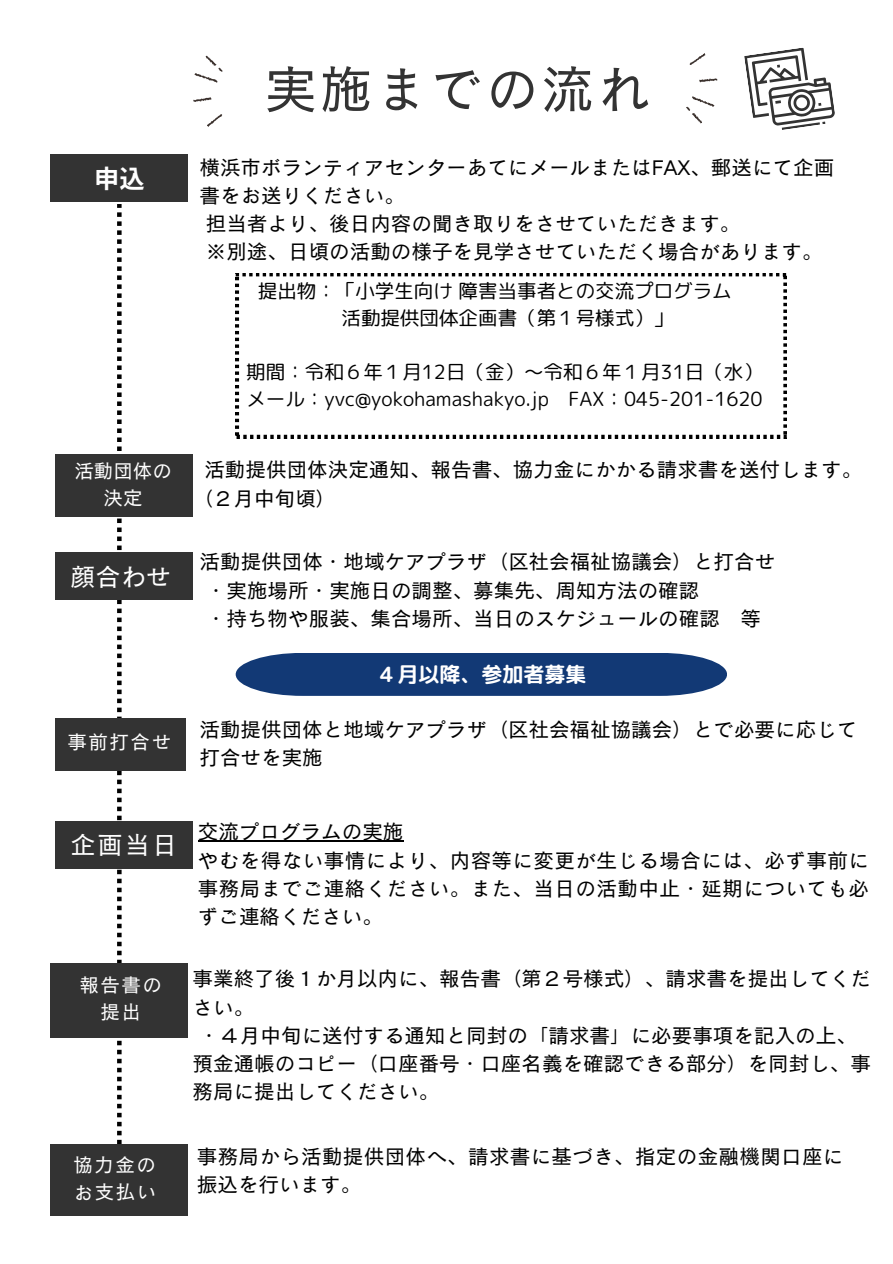
<style>
.page{position:relative;width:893px;height:1264px;background:#fff}
.page>*{position:absolute;margin:0;border:0;box-sizing:border-box;transform-origin:0 0}
.t1{font:52.5px "Canva Cezanne Pro N M";letter-spacing:.055em;color:#333}
.t2{font:25.2px "Canva Cezanne Pro N M";letter-spacing:.04em;color:#fff}
.t3{font:700 25.2px "Noto Sans JP";color:#fff}
.t4{font:21px "rounded mplus 1 p bold";color:#fff}
.t5{font:20.55px/28.2px "Canva Cezanne Pro N M";color:#000}
.t6{font:19.5px "rounded mplus 1 p regular";color:#000}
.t7{font:19.5px/26.2px "Canva Cezanne Pro N M";letter-spacing:.075em;color:#fff;text-align:center}
</style>
<div class="page">
<svg style="left:117px;top:204px;width:5px;height:940px"></svg>
<svg style="left:236px;top:273px;width:550px;height:165px"></svg>
<div style="left:51px;top:154px;width:137px;height:48px;background:#333"></div>
<div style="left:55px;top:454px;width:137px;height:62px;background:#333"></div>
<div style="left:55px;top:552px;width:137px;height:48px;background:#333"></div>
<div style="left:55px;top:821px;width:137px;height:47px;background:#333"></div>
<div style="left:51px;top:962px;width:137px;height:75px;background:#333"></div>
<div style="left:51px;top:1144px;width:137px;height:71px;background:#333"></div>
<div style="left:55px;top:718px;width:131px;height:52px;background:#333"></div>
<svg style="left:193px;top:55px;width:30px;height:72px"></svg>
<svg style="left:686px;top:53px;width:32px;height:71px"></svg>
<svg style="left:744px;top:47px;width:91px;height:83px"></svg>
<svg style="left:236px;top:653px;width:491px;height:43px;background:#20457d"></svg>
<hr style="left:198px;top:840px;width:205px;height:1px;background:#000">
<p class="t1" style="left:264px;top:62px;width:386px">実施までの流れ</p>
<p class="t3" style="left:94px;top:158px;width:52px">申込</p>
<p class="t5" style="left:199px;top:153px;width:636px">横浜市ボランティアセンターあてにメールまたはFAX、郵送にて企画書をお送りください。</p>
<p class="t5" style="left:206px;top:209px;width:536px">担当者より、後日内容の聞き取りをさせていただきます。</p>
<p class="t5" style="left:206px;top:237px;width:618px">※別途、日頃の活動の様子を見学させていただく場合があります。</p>
<p class="t7" style="left:74px;top:458px;width:99px">活動団体の決定</p>
<p class="t2" style="left:70px;top:564px;width:102px">顔合わせ</p>
<p class="t7" style="left:67px;top:728px;width:105px">事前打合せ</p>
<p class="t6" style="left:258px;top:277px;width:475px">提出物：「小学生向け障害当事者との交流プログラム</p>
<p class="t6" style="left:341px;top:304px;width:333px">活動提供団体企画書（第１号様式）」</p>
<p class="t6" style="left:246px;top:358px;width:518px">期間：令和６年１月12日（金）～令和６年１月31日（水）</p>
<p class="t6" style="left:246px;top:385px;width:517px">メール：yvc@yokohamashakyo.jp FAX：045-201-1620</p>
<p class="t5" style="left:204px;top:455px;width:659px">活動提供団体決定通知、報告書、協力金にかかる請求書を送付します。</p>
<p class="t5" style="left:192px;top:483px;width:145px">（２月中旬頃）</p>
<p class="t5" style="left:199px;top:547px;width:577px">活動提供団体・地域ケアプラザ（区社会福祉協議会）と打合せ</p>
<p class="t5" style="left:206px;top:575px;width:495px">・実施場所・実施日の調整、募集先、周知方法の確認</p>
<p class="t5" style="left:206px;top:603px;width:556px">・持ち物や服装、集合場所、当日のスケジュールの確認 等</p>
<p class="t4" style="left:376px;top:659px;width:211px">４月以降、参加者募集</p>
<p class="t5" style="left:199px;top:714px;width:659px">活動提供団体と地域ケアプラザ（区社会福祉協議会）とで必要に応じて打合せを実施</p>
<p class="t2" style="left:70px;top:832px;width:99px">企画当日</p>
<p class="t7" style="left:79px;top:971px;width:84px;line-height:27px">報告書の提出</p>
<p class="t7" style="left:73px;top:1151px;width:84px">協力金の</p>
<p class="t7" style="left:74px;top:1178px;width:84px">お支払い</p>
<p class="t5" style="left:198px;top:817px;width:207px">交流プログラムの実施</p>
<p class="t5" style="left:198px;top:845px;width:672px;text-align:justify">やむを得ない事情により、内容等に変更が生じる場合には、必ず事前に事務局までご連絡ください。また、当日の活動中止・延期についても必ずご連絡ください。</p>
<p class="t5" style="left:192px;top:964px;width:680px">事業終了後１か月以内に、報告書（第２号様式）、請求書を提出してください。</p>
<p class="t5" style="left:192px;top:1020px;width:680px;text-indent:6px">・４月中旬に送付する通知と同封の「請求書」に必要事項を記入の上、預金通帳のコピー（口座番号・口座名義を確認できる部分）を同封し、事務局に提出してください。</p>
<p class="t5" style="left:197px;top:1141px;width:648px">事務局から活動提供団体へ、請求書に基づき、指定の金融機関口座に振込を行います。</p>
</div>
